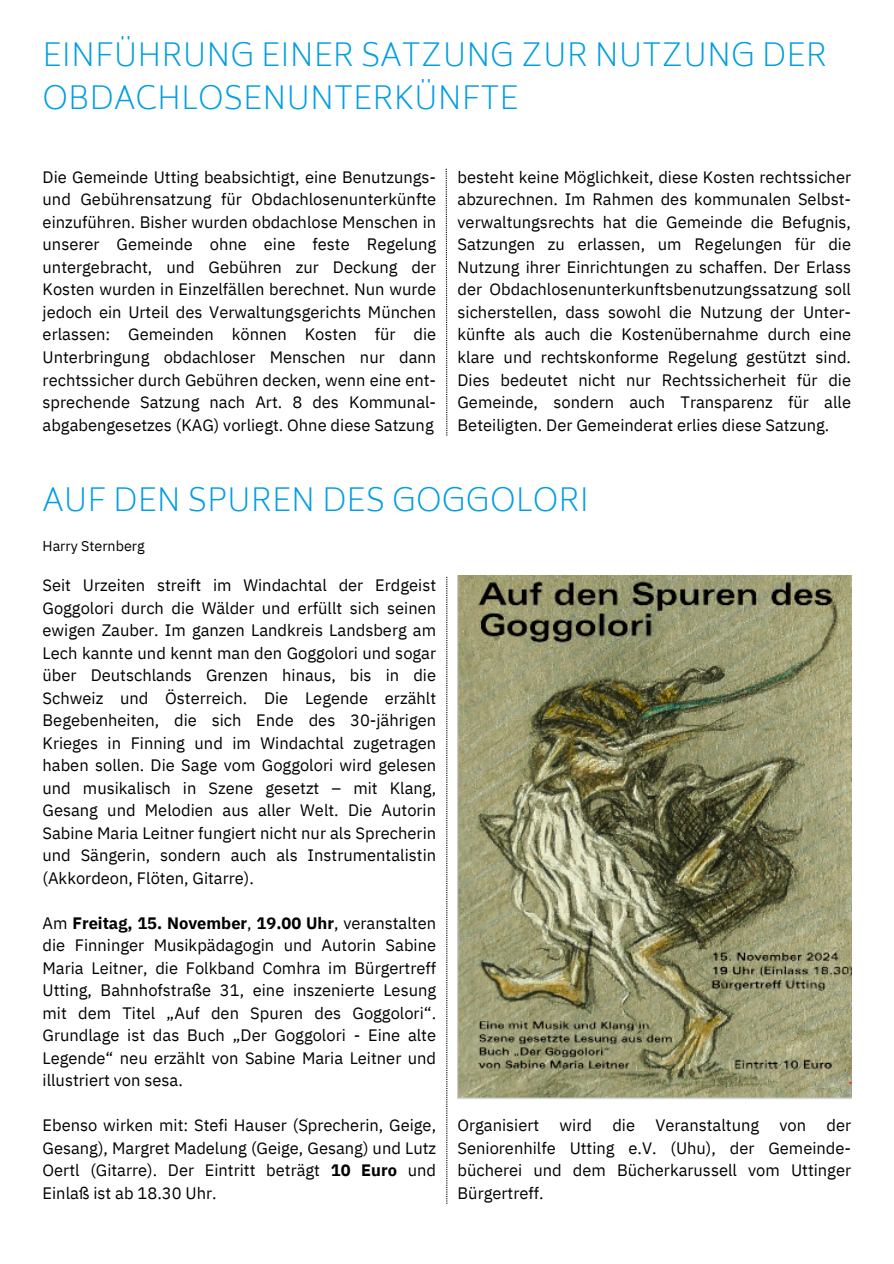
<style>
.page{position:relative;width:894px;height:1264px;background:#fff}
.page>*{position:absolute;margin:0;border:0;box-sizing:border-box;transform-origin:0 0}
.t1{font:200 30.9px/42.8px "Biryani";color:#009ee3}
.t2{font:16.5px/22.5px "IBM Plex Sans";color:#000;text-align:justify}
.t3{font:14.25px "IBM Plex Sans";color:#000}
.s1{font-weight:700}
</style>
<div class="page">
<svg style="left:446px;top:577px;width:1px;height:626px"></svg>
<svg style="left:445px;top:169px;width:2px;height:266px"></svg>
<img style="left:457px;top:575px;width:394px;height:524px">
<p class="t1" style="left:43px;top:34px;width:785px">EINFÜHRUNG EINER SATZUNG ZUR NUTZUNG DER<br>OBDACHLOSENUNTERKÜNFTE</p>
<p class="t2" style="left:43px;top:165px;width:395px">Die Gemeinde Utting beabsichtigt, eine Benutzungs&shy;und Gebührensatzung für Obdachlosenunterkünfte einzuführen. Bisher wurden obdachlose Menschen in unserer Gemeinde ohne eine feste Regelung untergebracht, und Gebühren zur Deckung der Kosten wurden in Einzelfällen berechnet. Nun wurde jedoch ein Urteil des Verwaltungsgerichts München erlassen: Gemeinden können Kosten für die Unterbringung obdachloser Menschen nur dann rechtssicher durch Gebühren decken, wenn eine ent&shy;sprechende Satzung nach Art. 8 des Kommunal&shy;abgabengesetzes (KAG) vorliegt. Ohne diese Satzung</p>
<p class="t2" style="left:457px;top:165px;width:395px">besteht keine Möglichkeit, diese Kosten rechtssicher abzurechnen. Im Rahmen des kommunalen Selbst&shy;verwaltungsrechts hat die Gemeinde die Befugnis, Satzungen zu erlassen, um Regelungen für die Nutzung ihrer Einrichtungen zu schaffen. Der Erlass der Obdachlosenunterkunftsbenutzungssatzung soll sicherstellen, dass sowohl die Nutzung der Unter&shy;künfte als auch die Kostenübernahme durch eine klare und rechtskonforme Regelung gestützt sind.<br>Dies bedeutet nicht nur Rechtssicherheit für die Gemeinde, sondern auch Transparenz für alle Beteiligten. Der Gemeinderat erlies diese Satzung.</p>
<p class="t1" style="left:43px;top:479px;width:547px">AUF DEN SPUREN DES GOGGOLORI</p>
<h2 class="t3" style="left:43px;top:536px;width:103px">Harry Sternberg</h2>
<p class="t2" style="left:43px;top:573px;width:395px">Seit Urzeiten streift im Windachtal der Erdgeist Goggolori durch die Wälder und erfüllt sich seinen ewigen Zauber. Im ganzen Landkreis Landsberg am Lech kannte und kennt man den Goggolori und sogar über Deutschlands Grenzen hinaus, bis in die Schweiz und Österreich. Die Legende erzählt Begebenheiten, die sich Ende des 30-jährigen Krieges in Finning und im Windachtal zugetragen haben sollen. Die Sage vom Goggolori wird gelesen und musikalisch in Szene gesetzt – mit Klang, Gesang und Melodien aus aller Welt. Die Autorin Sabine Maria Leitner fungiert nicht nur als Sprecherin und Sängerin, sondern auch als Instrumentalistin (Akkordeon, Flöten, Gitarre).</p>
<h1 class="t2" style="left:43px;top:911px;width:395px">Am <span class="s1">Freitag, 15. November</span>, <span class="s1">19.00 Uhr</span>, veranstalten die Finninger Musikpädagogin und Autorin Sabine Maria Leitner, die Folkband Comhra im Bürgertreff Utting, Bahnhofstraße 31, eine inszenierte Lesung mit dem Titel „Auf den Spuren des Goggolori“.<br>Grundlage ist das Buch „Der Goggolori - Eine alte Legende“ neu erzählt von Sabine Maria Leitner und illustriert von sesa.</h1>
<p class="t2" style="left:43px;top:1113px;width:395px">Ebenso wirken mit: Stefi Hauser (Sprecherin, Geige, Gesang), Margret Madelung (Geige, Gesang) und Lutz Oertl (Gitarre). Der Eintritt beträgt <span class="s1">10 Euro</span> und Einlaß ist ab 18.30 Uhr.</p>
<h2 class="t2" style="left:457px;top:1113px;width:395px">Organisiert wird die Veranstaltung von der Seniorenhilfe Utting e.V. (Uhu), der Gemeinde&shy;bücherei und dem Bücherkarussell vom Uttinger Bürgertreff.</h2>
</div>
